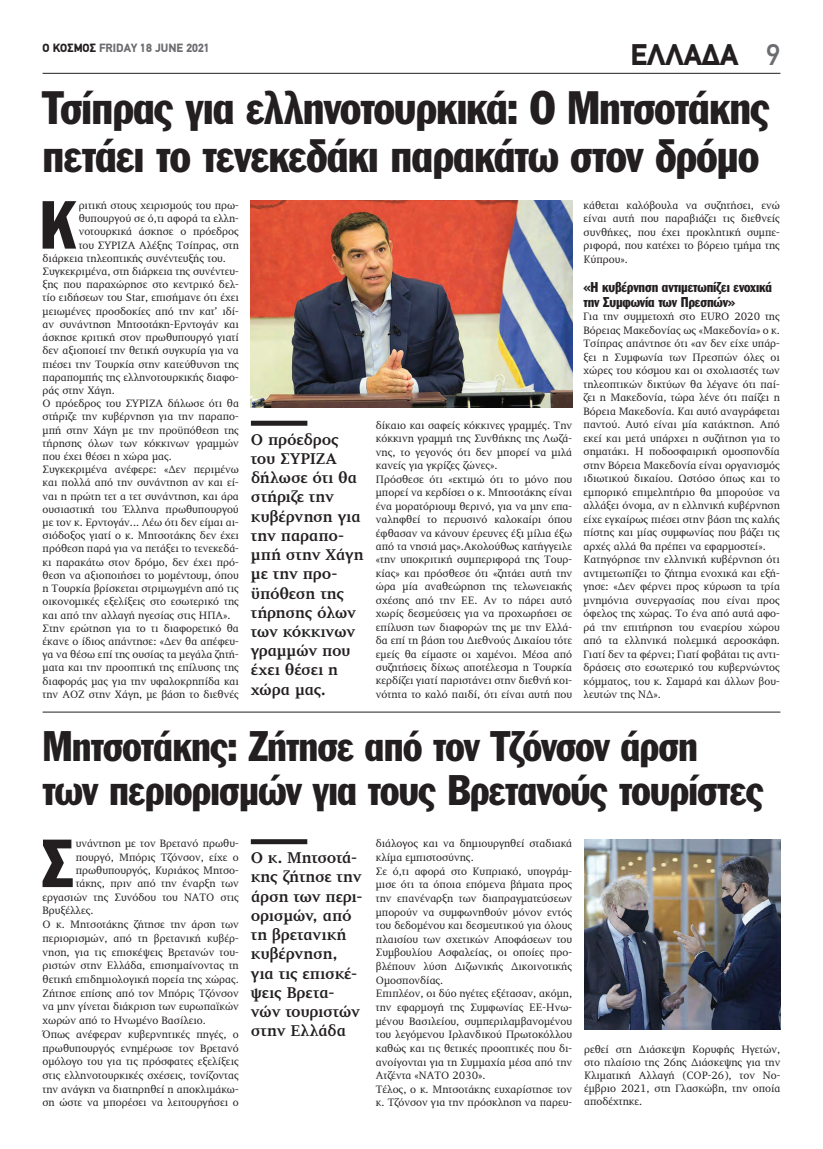
<style>
.page{position:relative;width:823px;height:1149px;background:#fff}
.page>*{position:absolute;margin:0;border:0;box-sizing:border-box;transform-origin:0 0}
.t1{font:66.6px "Franklin Gothic Greek Cond";color:#231f20}
.t2{font:46px/48px "Franklin Gothic Greek Cond";letter-spacing:-.02em;color:#231f20}
.t3{font:42px/44px "Franklin Gothic Greek Cond";letter-spacing:-.02em;color:#231f20}
.t4{font:900 30px "PF Din Text";color:#231f20}
.t5{font:700 16px/19.2px "PF Diplomat";letter-spacing:-.015em;color:#231f20}
.t6{font:14px/15.3px "Franklin Gothic Greek Cond";letter-spacing:-.01em;color:#231f20}
.t7{font:900 12px "PF Din Text";color:#6c6d70}
.t8{font:11px/13.5px "PF Diplomat";color:#231f20}
.s1{color:#231f20}
.s2{font-weight:500;color:#6c6d70}
</style>
<div class="page">
<hr style="left:43px;top:73px;width:737px;height:1px;background:#231f20">
<svg style="left:251px;top:839px;width:56px;height:4px"></svg>
<img style="left:584px;top:839px;width:196px;height:190px">
<img style="left:251px;top:201px;width:320px;height:206px">
<hr style="left:43px;top:711px;width:737px;height:1px;background:#231f20">
<div style="left:251px;top:420px;width:56px;height:5px;background:#231f20"></div>
<p class="t7" style="left:43px;top:40px;width:169px"><span class="s1">Ο ΚΟΣΜΟΣ</span> FRIDAY 18 JUNE 2021</p>
<h3 class="t4" style="left:630px;top:37px;width:151px">ΕΛΛΑΔΑ <span class="s2">9</span></h3>
<h2 class="t2" style="left:43px;top:84px;width:729px">Τσίπρας για ελληνοτουρκικά: Ο Μητσοτάκης πετάει το τενεκεδάκι παρακάτω στον δρόμο</h2>
<h1 class="t1" style="left:40px;top:187px;width:38px">Κ</h1>
<p class="t8" style="left:79px;top:199px;width:162px">ριτική στους χειρισμούς του πρω-</p>
<p class="t8" style="left:79px;top:212px;width:162px">θυπουργού σε ό,τι αφορά τα ελλη-</p>
<p class="t8" style="left:79px;top:225px;width:162px">νοτουρκικά άσκησε ο πρόεδρος</p>
<p class="t8" style="left:79px;top:238px;width:162px">του ΣΥΡΙΖΑ Αλέξης Τσίπρας, στη</p>
<p class="t8" style="left:43px;top:251px;width:185px">διάρκεια τηλεοπτικής συνέντευξής του.</p>
<p class="t8" style="left:43px;top:265px;width:198px">Συγκεκριμένα, στη διάρκεια της συνέντευ-</p>
<p class="t8" style="left:43px;top:278px;width:198px">ξης που παραχώρησε στο κεντρικό δελ-</p>
<p class="t8" style="left:43px;top:291px;width:198px">τίο ειδήσεων του Star, επισήμανε ότι έχει</p>
<p class="t8" style="left:43px;top:304px;width:198px">μειωμένες προσδοκίες από την κατ’ ιδί-</p>
<p class="t8" style="left:43px;top:317px;width:198px">αν συνάντηση Μητσοτάκη-Ερντογάν και</p>
<p class="t8" style="left:43px;top:331px;width:198px">άσκησε κριτική στον πρωθυπουργό γιατί</p>
<p class="t8" style="left:43px;top:344px;width:198px">δεν αξιοποιεί την θετική συγκυρία για να</p>
<p class="t8" style="left:43px;top:357px;width:198px">πιέσει την Τουρκία στην κατεύθυνση της</p>
<p class="t8" style="left:43px;top:370px;width:198px">παραπομπής της ελληνοτουρκικής διαφο-</p>
<p class="t8" style="left:43px;top:383px;width:74px">ράς στην Χάγη.</p>
<p class="t8" style="left:43px;top:397px;width:198px">Ο πρόεδρος του ΣΥΡΙΖΑ δήλωσε ότι θα</p>
<p class="t8" style="left:43px;top:410px;width:198px">στήριζε την κυβέρνηση για την παραπο-</p>
<p class="t8" style="left:43px;top:423px;width:198px">μπή στην Χάγη με την προϋπόθεση της</p>
<p class="t8" style="left:43px;top:436px;width:198px">τήρησης όλων των κόκκινων γραμμών</p>
<p class="t8" style="left:43px;top:449px;width:131px">που έχει θέσει η χώρα μας.</p>
<p class="t8" style="left:43px;top:463px;width:198px">Συγκεκριμένα ανέφερε: «Δεν περιμένω</p>
<p class="t8" style="left:43px;top:476px;width:198px">και πολλά από την συνάντηση αν και εί-</p>
<p class="t8" style="left:43px;top:489px;width:198px">ναι η πρώτη τετ α τετ συνάντηση, και άρα</p>
<p class="t8" style="left:43px;top:502px;width:198px">ουσιαστική του Έλληνα πρωθυπουργού</p>
<p class="t8" style="left:43px;top:515px;width:198px">με τον κ. Ερντογάν... Λέω ότι δεν είμαι αι-</p>
<p class="t8" style="left:43px;top:529px;width:198px">σιόδοξος γιατί ο κ. Μητσοτάκης δεν έχει</p>
<p class="t8" style="left:43px;top:542px;width:198px">πρόθεση παρά για να πετάξει το τενεκεδά-</p>
<p class="t8" style="left:43px;top:555px;width:198px">κι παρακάτω στον δρόμο, δεν έχει πρό-</p>
<p class="t8" style="left:43px;top:568px;width:198px">θεση να αξιοποιήσει το μομέντουμ, όπου</p>
<p class="t8" style="left:43px;top:581px;width:198px">η Τουρκία βρίσκεται στριμωγμένη από τις</p>
<p class="t8" style="left:43px;top:595px;width:198px">οικονομικές εξελίξεις στο εσωτερικό της</p>
<p class="t8" style="left:43px;top:608px;width:189px">και από την αλλαγή ηγεσίας στις ΗΠΑ».</p>
<p class="t8" style="left:43px;top:621px;width:198px">Στην ερώτηση για το τι διαφορετικό θα</p>
<p class="t8" style="left:43px;top:634px;width:198px">έκανε ο ίδιος απάντησε: «Δεν θα απέφευ-</p>
<p class="t8" style="left:43px;top:647px;width:198px">γα να θέσω επί της ουσίας τα μεγάλα ζητή-</p>
<p class="t8" style="left:43px;top:661px;width:198px">ματα και την προοπτική της επίλυσης της</p>
<p class="t8" style="left:43px;top:674px;width:198px">διαφοράς μας για την υφαλοκρηπίδα και</p>
<p class="t8" style="left:43px;top:687px;width:198px">την ΑΟΖ στην Χάγη, με βάση το διεθνές</p>
<h3 class="t5" style="left:251px;top:430px;width:114px">Ο πρόεδρος του ΣΥΡΙΖΑ δήλωσε ότι θα στήριζε την κυβέρνηση για την παραπο&shy;μπή στην Χάγη με την προ&shy;ϋπόθεση της τήρησης όλων των κόκκινων γραμμών που έχει θέσει η χώρα μας.</h3>
<p class="t8" style="left:375px;top:419px;width:198px">δίκαιο και σαφείς κόκκινες γραμμές. Την κόκκινη γραμμή της Συνθήκης της Λωζά&shy;νης, το γεγονός ότι δεν μπορεί να μιλά κανείς για γκρίζες ζώνες».<br>Πρόσθεσε ότι «εκτιμώ ότι το μόνο που μπορεί να κερδίσει ο κ. Μητσοτάκης είναι ένα μορατόριουμ θερινό, για να μην επα&shy;ναληφθεί το περυσινό καλοκαίρι όπου έφθασαν να κάνουν έρευνες έξι μίλια έξω από τα νησιά μας».Ακολούθως κατήγγειλε «την υποκριτική συμπεριφορά της Τουρ&shy;κίας» και πρόσθεσε ότι «ζητάει αυτή την ώρα μία αναθεώρηση της τελωνειακής σχέσης από την ΕΕ. Αν το πάρει αυτό χωρίς δεσμεύσεις για να προχωρήσει σε επίλυση των διαφορών της με την Ελλά&shy;δα επί τη βάση του Διεθνούς Δικαίου τότε εμείς θα είμαστε οι χαμένοι. Μέσα από συζητήσεις δίχως αποτέλεσμα η Τουρκία κερδίζει γιατί παριστάνει στην διεθνή κοι&shy;νότητα το καλό παιδί, ότι είναι αυτή που</p>
<p class="t8" style="left:583px;top:199px;width:198px;text-align:justify">κάθεται καλόβουλα να συζητήσει, ενώ είναι αυτή που παραβιάζει τις διεθνείς συνθήκες, που έχει προκλητική συμπε&shy;ριφορά, που κατέχει το βόρειο τμήμα της Κύπρου».</p>
<p class="t6" style="left:583px;top:279px;width:190px">«Η κυβέρνηση αντιμετωπίζει ενοχικά την Συμφωνία των Πρεσπών»</p>
<p class="t8" style="left:583px;top:310px;width:198px">Για την συμμετοχή στο EURO 2020 της Βόρειας Μακεδονίας ως «Μακεδονία» ο κ.<br>Τσίπρας απάντησε ότι «αν δεν είχε υπάρ&shy;ξει η Συμφωνία των Πρεσπών όλες οι χώρες του κόσμου και οι σχολιαστές των τηλεοπτικών δικτύων θα λέγανε ότι παί&shy;ζει η Μακεδονία, τώρα λένε ότι παίζει η Βόρεια Μακεδονία. Και αυτό αναγράφεται παντού. Αυτό είναι μία κατάκτηση. Από εκεί και μετά υπάρχει η συζήτηση για το σηματάκι. Η ποδοσφαιρική ομοσπονδία στην Βόρεια Μακεδονία είναι οργανισμός ιδιωτικού δικαίου. Ωστόσο όπως και το εμπορικό επιμελητήριο θα μπορούσε να αλλάξει όνομα, αν η ελληνική κυβέρνηση είχε εγκαίρως πιέσει στην βάση της καλής πίστης και μίας συμφωνίας που βάζει τις αρχές αλλά θα πρέπει να εφαρμοστεί».<br>Κατηγόρησε την ελληνική κυβέρνηση ότι αντιμετωπίζει το ζήτημα ενοχικά και εξή&shy;γησε: «Δεν φέρνει προς κύρωση τα τρία μνημόνια συνεργασίας που είναι προς όφελος της χώρας. Το ένα από αυτά αφο&shy;ρά την επιτήρηση του εναερίου χώρου από τα ελληνικά πολεμικά αεροσκάφη.<br>Γιατί δεν τα φέρνει; Γιατί φοβάται τις αντι&shy;δράσεις στο εσωτερικό του κυβερνώντος κόμματος, του κ. Σαμαρά και άλλων βου&shy;λευτών της ΝΔ».</p>
<h3 class="t3" style="left:42px;top:724px;width:723px">Μητσοτάκης: Ζήτησε από τον Τζόνσον άρση των περιορισμών για τους Βρετανούς τουρίστες</h3>
<p class="t8" style="left:375px;top:837px;width:198px">διάλογος και να δημιουργηθεί σταδιακά κλίμα εμπιστοσύνης.<br>Σε ό,τι αφορά στο Κυπριακό, υπογράμ&shy;μισε ότι τα όποια επόμενα βήματα προς την επανέναρξη των διαπραγματεύσεων μπορούν να συμφωνηθούν μόνον εντός του δεδομένου και δεσμευτικού για όλους πλαισίου των σχετικών Αποφάσεων του Συμβουλίου Ασφαλείας, οι οποίες προ&shy;βλέπουν λύση Διζωνικής Δικοινοτικής Ομοσπονδίας.<br>Επιπλέον, οι δύο ηγέτες εξέτασαν, ακόμη, την εφαρμογή της Συμφωνίας ΕΕ-Ηνω&shy;μένου Βασιλείου, συμπεριλαμβανομένου του λεγόμενου Ιρλανδικού Πρωτοκόλλου καθώς και τις θετικές προοπτικές που δι&shy;ανοίγονται για τη Συμμαχία μέσα από την Ατζέντα «ΝΑΤΟ 2030».<br>Τέλος, ο κ. Μητσοτάκης ευχαρίστησε τον κ. Τζόνσον για την πρόσκληση να παρευ-</p>
<h1 class="t1" style="left:42px;top:825px;width:32px">Σ</h1>
<p class="t8" style="left:76px;top:837px;width:164px">υνάντηση με τον Βρετανό πρωθυ-</p>
<h3 class="t5" style="left:251px;top:848px;width:113px">Ο κ. Μητσοτά&shy;κης ζήτησε την άρση των περι&shy;ορισμών, από τη βρετανική κυβέρνηση, για τις επισκέ&shy;ψεις Βρετα&shy;νών τουριστών στην Ελλάδα</h3>
<p class="t8" style="left:76px;top:850px;width:164px">πουργό, Μπόρις Τζόνσον, είχε ο</p>
<p class="t8" style="left:76px;top:863px;width:164px">πρωθυπουργός, Κυριάκος Μητσο-</p>
<p class="t8" style="left:76px;top:876px;width:164px">τάκης, πριν από την έναρξη των</p>
<p class="t8" style="left:42px;top:890px;width:198px">εργασιών της Συνόδου του ΝΑΤΟ στις</p>
<p class="t8" style="left:42px;top:904px;width:52px">Βρυξέλλες.</p>
<p class="t8" style="left:42px;top:917px;width:198px">Ο κ. Μητσοτάκης ζήτησε την άρση των</p>
<p class="t8" style="left:42px;top:931px;width:198px">περιορισμών, από τη βρετανική κυβέρ-</p>
<p class="t8" style="left:42px;top:945px;width:198px">νηση, για τις επισκέψεις Βρετανών του-</p>
<p class="t8" style="left:42px;top:958px;width:198px">ριστών στην Ελλάδα, επισημαίνοντας τη</p>
<p class="t8" style="left:42px;top:972px;width:198px">θετική επιδημιολογική πορεία της χώρας.</p>
<p class="t8" style="left:42px;top:986px;width:198px">Ζήτησε επίσης από τον Μπόρις Τζόνσον</p>
<p class="t8" style="left:42px;top:999px;width:198px">να μην γίνεται διάκριση των ευρωπαϊκών</p>
<p class="t8" style="left:42px;top:1013px;width:165px">χωρών από το Ηνωμένο Βασίλειο.</p>
<p class="t8" style="left:42px;top:1027px;width:198px">Όπως ανέφεραν κυβερνητικές πηγές, ο</p>
<p class="t8" style="left:42px;top:1041px;width:198px">πρωθυπουργός ενημέρωσε τον Βρετανό</p>
<p class="t8" style="left:42px;top:1054px;width:198px">ομόλογο του για τις πρόσφατες εξελίξεις</p>
<p class="t8" style="left:42px;top:1068px;width:198px">στις ελληνοτουρκικές σχέσεις, τονίζοντας</p>
<p class="t8" style="left:42px;top:1082px;width:198px">την ανάγκη να διατηρηθεί η αποκλιμάκω-</p>
<p class="t8" style="left:42px;top:1095px;width:198px">ση ώστε να μπορέσει να λειτουργήσει ο</p>
<p class="t8" style="left:583px;top:1042px;width:198px;line-height:13.2px;text-align:justify">ρεθεί στη Διάσκεψη Κορυφής Ηγετών, στο πλαίσιο της 26ης Διάσκεψης για την Κλιματική Αλλαγή (COP-26), τον Νο&shy;έμβριο 2021, στη Γλασκώβη, την οποία αποδέχτηκε.</p>
</div>
